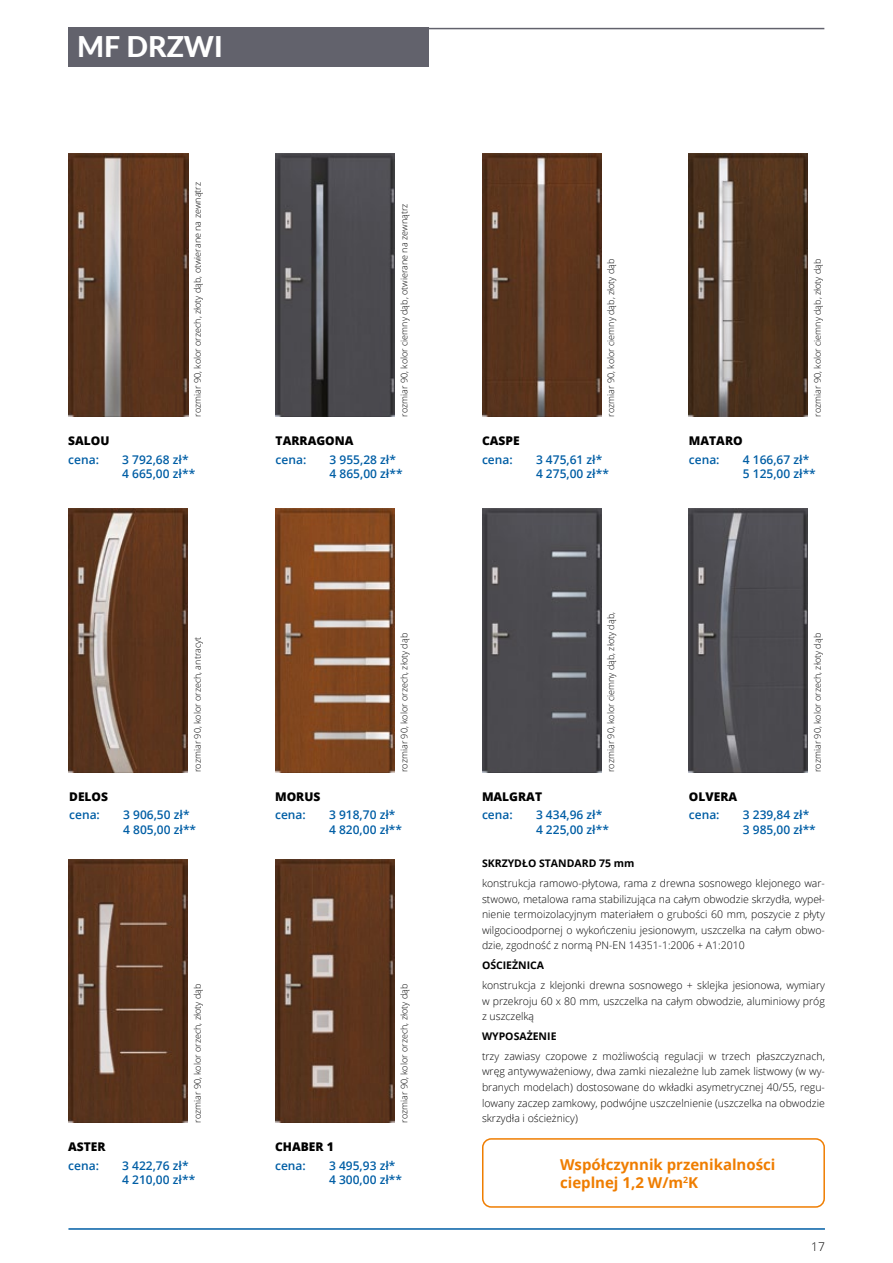
<style>
.page{position:relative;width:893px;height:1263px;background:#fff}
.page>*{position:absolute;margin:0;border:0;box-sizing:border-box;transform-origin:0 0}
.t1{font:800 28.5px "Lato";color:#fff}
.t2{font:700 15px/18px "Open Sans";color:#ef7d00}
.t3{font:600 12px/14.4px "Open Sans";color:#005ea5}
.t4{font:800 12px "Open Sans";color:#000}
.t5{font:300 12px "Open Sans";color:#000}
.t6{font:300 10.5px/15.6px "Open Sans";color:#000;text-align:justify}
.t7{font:700 10.5px "Open Sans";color:#000}
.t8{font:300 9px "Open Sans";color:#000}
</style>
<div class="page">
<hr style="left:68px;top:1228px;width:757px;height:2px;background:#005ea5">
<div style="left:69px;top:28px;width:360px;height:39px;background:#62626c"></div>
<hr style="left:69px;top:28px;width:755px;height:1px;background:#62626c">
<img style="left:69px;top:153px;width:119px;height:264px">
<img style="left:482px;top:153px;width:119px;height:264px">
<img style="left:276px;top:153px;width:119px;height:264px">
<img style="left:689px;top:153px;width:119px;height:264px">
<img style="left:275px;top:508px;width:119px;height:264px">
<img style="left:689px;top:508px;width:119px;height:264px">
<img style="left:482px;top:508px;width:119px;height:264px">
<img style="left:68px;top:508px;width:119px;height:264px">
<img style="left:68px;top:859px;width:119px;height:264px">
<img style="left:275px;top:859px;width:119px;height:264px">
<div style="left:482px;top:1138px;width:343px;height:70px;border:2px solid #ef7d00;border-radius:9px"></div>
<h1 class="t1" style="left:77px;top:25px;width:147px">MF DRZWI</h1>
<p class="t8" style="left:191px;top:417px;width:236px;rotate:-90deg">rozmiar 90, kolor orzech, złoty dąb, otwierane na zewnątrz</p>
<p class="t4" style="left:68px;top:431px;width:43px">SALOU</p>
<p class="t3" style="left:68px;top:452px;width:32px">cena:</p>
<p class="t3" style="left:122px;top:452px;width:74px">3 792,68 zł*<br>4 665,00 zł**</p>
<p class="t8" style="left:398px;top:417px;width:214px;rotate:-90deg">rozmiar 90, kolor ciemny dąb, otwierane na zewnątrz</p>
<p class="t4" style="left:276px;top:431px;width:79px">TARRAGONA</p>
<p class="t3" style="left:276px;top:452px;width:32px">cena:</p>
<p class="t3" style="left:330px;top:452px;width:74px">3 955,28 zł*<br>4 865,00 zł**</p>
<p class="t8" style="left:191px;top:772px;width:137px;rotate:-90deg">rozmiar 90, kolor orzech, antracyt</p>
<p class="t4" style="left:69px;top:787px;width:40px">DELOS</p>
<p class="t3" style="left:69px;top:807px;width:32px">cena:</p>
<p class="t3" style="left:123px;top:807px;width:74px">3 906,50 zł*<br>4 805,00 zł**</p>
<p class="t8" style="left:191px;top:1123px;width:140px;rotate:-90deg">rozmiar 90, kolor orzech, złoty dąb</p>
<p class="t4" style="left:68px;top:1138px;width:39px">ASTER</p>
<p class="t3" style="left:68px;top:1158px;width:32px">cena:</p>
<p class="t3" style="left:122px;top:1158px;width:74px">3 422,76 zł*<br>4 210,00 zł**</p>
<p class="t8" style="left:398px;top:772px;width:140px;rotate:-90deg">rozmiar 90, kolor orzech, złoty dąb</p>
<p class="t4" style="left:275px;top:787px;width:47px">MORUS</p>
<p class="t3" style="left:275px;top:807px;width:32px">cena:</p>
<p class="t3" style="left:329px;top:807px;width:74px">3 918,70 zł*<br>4 820,00 zł**</p>
<p class="t8" style="left:398px;top:1123px;width:140px;rotate:-90deg">rozmiar 90, kolor orzech, złoty dąb</p>
<p class="t4" style="left:275px;top:1138px;width:60px">CHABER 1</p>
<p class="t3" style="left:275px;top:1158px;width:32px">cena:</p>
<p class="t3" style="left:329px;top:1158px;width:74px">3 495,93 zł*<br>4 300,00 zł**</p>
<p class="t8" style="left:605px;top:417px;width:160px;rotate:-90deg">rozmiar 90, kolor ciemny dąb, złoty dąb</p>
<p class="t4" style="left:482px;top:431px;width:39px">CASPE</p>
<p class="t3" style="left:482px;top:452px;width:32px">cena:</p>
<p class="t3" style="left:536px;top:452px;width:74px">3 475,61 zł*<br>4 275,00 zł**</p>
<p class="t8" style="left:605px;top:772px;width:161px;rotate:-90deg">rozmiar 90, kolor ciemny dąb, złoty dąb,</p>
<p class="t4" style="left:482px;top:787px;width:62px">MALGRAT</p>
<p class="t3" style="left:482px;top:807px;width:32px">cena:</p>
<p class="t3" style="left:536px;top:807px;width:74px">3 434,96 zł*<br>4 225,00 zł**</p>
<p class="t8" style="left:811px;top:417px;width:160px;rotate:-90deg">rozmiar 90, kolor ciemny dąb, złoty dąb</p>
<p class="t4" style="left:689px;top:431px;width:55px">MATARO</p>
<p class="t3" style="left:689px;top:452px;width:32px">cena:</p>
<p class="t3" style="left:743px;top:452px;width:74px">4 166,67 zł*<br>5 125,00 zł**</p>
<p class="t8" style="left:811px;top:772px;width:140px;rotate:-90deg">rozmiar 90, kolor orzech, złoty dąb</p>
<p class="t4" style="left:689px;top:787px;width:50px">OLVERA</p>
<p class="t3" style="left:689px;top:807px;width:32px">cena:</p>
<p class="t3" style="left:743px;top:807px;width:74px">3 239,84 zł*<br>3 985,00 zł**</p>
<p class="t7" style="left:482px;top:856px;width:154px">SKRZYDŁO STANDARD 75 mm</p>
<p class="t6" style="left:482px;top:875px;width:344px">konstrukcja ramowo-płytowa, rama z drewna sosnowego klejonego war&shy;stwowo, metalowa rama stabilizująca na całym obwodzie skrzydła, wypeł&shy;nienie termoizolacyjnym materiałem o grubości 60 mm, poszycie z płyty wilgocioodpornej o wykończeniu jesionowym, uszczelka na całym obwo&shy;dzie, zgodność z normą PN-EN 14351-1:2006 + A1:2010</p>
<p class="t7" style="left:482px;top:958px;width:64px">OŚCIEŻNICA</p>
<p class="t6" style="left:482px;top:977px;width:344px">konstrukcja z klejonki drewna sosnowego + sklejka jesionowa, wymiary w przekroju 60 x 80 mm, uszczelka na całym obwodzie, aluminiowy próg z uszczelką</p>
<p class="t7" style="left:482px;top:1029px;width:76px">WYPOSAŻENIE</p>
<p class="t6" style="left:482px;top:1048px;width:344px">trzy zawiasy czopowe z możliwością regulacji w trzech płaszczyznach, wręg antywyważeniowy, dwa zamki niezależne lub zamek listwowy (w wy&shy;branych modelach) dostosowane do wkładki asymetrycznej 40/55, regu&shy;lowany zaczep zamkowy, podwójne uszczelnienie (uszczelka na obwodzie skrzydła i ościeżnicy)</p>
<h2 class="t2" style="left:560px;top:1155px;width:217px">Współczynnik przenikalności cieplnej 1,2 W/m<sup>2</sup>K</h2>
<p class="t5" style="left:811px;top:1238px;width:15px">17</p>
</div>
